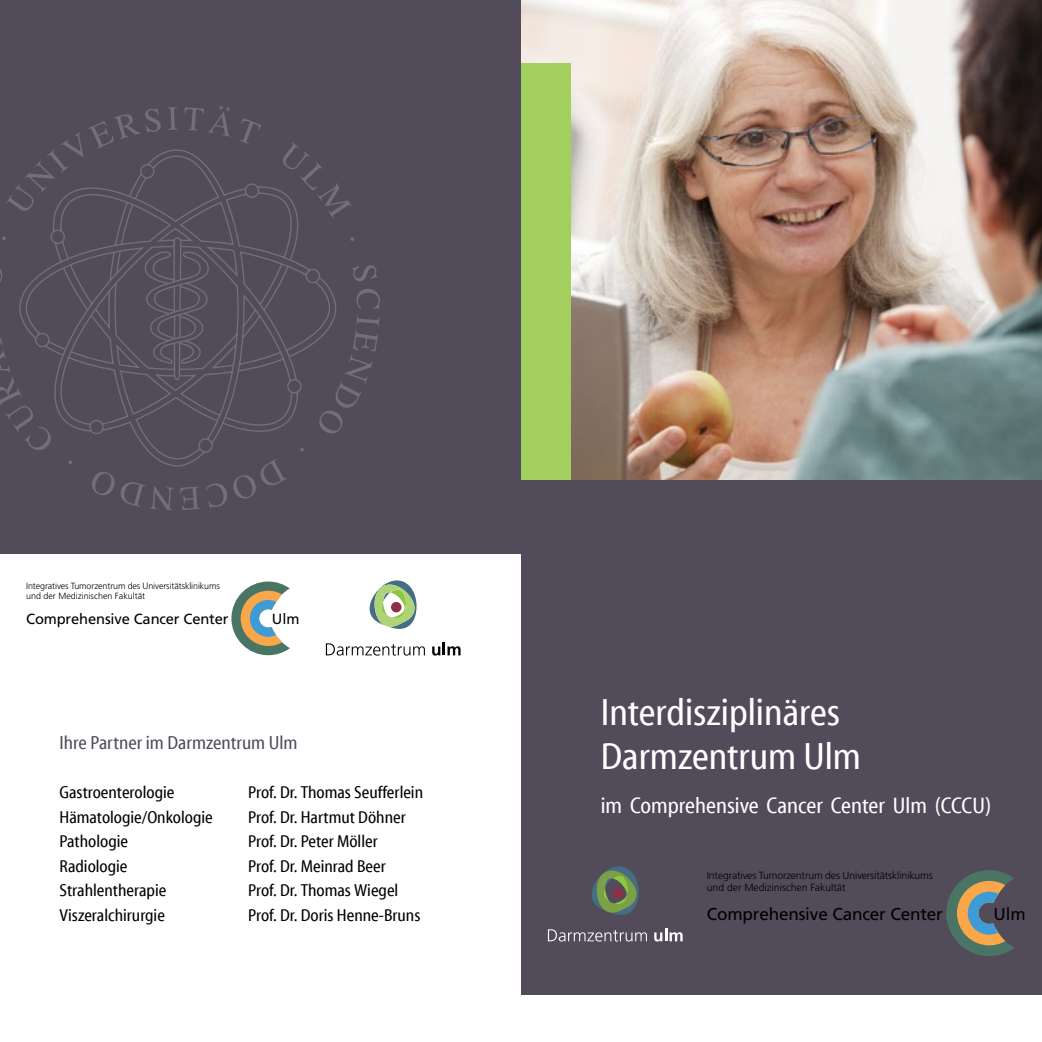
<style>
.page{position:relative;width:1042px;height:1042px;background:#fff}
.page>*{position:absolute;margin:0;border:0;box-sizing:border-box;transform-origin:0 0}
.t1{font:condensed 38.5px/43.8px "Myriad Web Pro";color:#fff}
.t2{font:condensed 22.75px "Myriad Web Pro";color:#fff}
.t3{font:condensed 19.25px "Myriad Web Pro";color:#524b5a}
.t4{font:condensed 17.5px "Myriad Web Pro";color:#000}
.t5{font:17.15px "Frutiger LT Std";letter-spacing:-.01em;color:#000}
.t6{font:14.7px "Frutiger LT Std";letter-spacing:-.01em;color:#000}
.t7{font:300 10.33px/12.6px "Frutiger LT Std";letter-spacing:-.01em;color:#000}
.t8{font:300 8.92px/10.8px "Frutiger LT Std";letter-spacing:-.01em;color:#000}
</style>
<div class="page">
<div style="left:521px;top:412px;width:521px;height:582px;background:#524b5a"></div>
<div style="left:0;top:0;width:521px;height:553px;background:#524b5a"></div>
<svg style="left:6px;top:108px;width:155px;height:100px"></svg>
<svg style="left:167px;top:107px;width:11px;height:23px"></svg>
<svg style="left:184px;top:106px;width:47px;height:31px"></svg>
<svg style="left:240px;top:118px;width:21px;height:26px"></svg>
<svg style="left:290px;top:142px;width:62px;height:70px"></svg>
<svg style="left:350px;top:237px;width:4px;height:4px"></svg>
<svg style="left:352px;top:265px;width:25px;height:17px"></svg>
<svg style="left:356px;top:289px;width:24px;height:20px"></svg>
<svg style="left:337px;top:315px;width:42px;height:117px"></svg>
<svg style="left:92px;top:467px;width:195px;height:43px"></svg>
<svg style="left:0;top:338px;width:19px;height:95px"></svg>
<svg style="left:0;top:269px;width:2px;height:13px"></svg>
<svg style="left:2px;top:236px;width:4px;height:4px"></svg>
<svg style="left:19px;top:149px;width:318px;height:318px"></svg>
<svg style="left:548px;top:929px;width:99px;height:12px"></svg>
<svg style="left:654px;top:928px;width:28px;height:13px"></svg>
<svg style="left:591px;top:866px;width:48px;height:49px"></svg>
<div style="left:613px;top:888px;width:10px;height:10px;background:#8d2f45;border-radius:50%"></div>
<svg style="left:946px;top:870px;width:68px;height:86px"></svg>
<img style="left:521px;top:0;width:521px;height:480px">
<div style="left:521px;top:63px;width:49px;height:417px;background:#a3cf5e"></div>
<svg style="left:231px;top:581px;width:59px;height:74px"></svg>
<svg style="left:326px;top:643px;width:99px;height:12px"></svg>
<svg style="left:432px;top:642px;width:28px;height:13px"></svg>
<svg style="left:369px;top:580px;width:48px;height:49px"></svg>
<div style="left:391px;top:602px;width:10px;height:10px;background:#8d2f45;border-radius:50%"></div>
<p class="t8" style="left:26px;top:580px;width:195px">Integratives Tumorzentrum des Universitätsklinikums und der Medizinischen Fakultät</p>
<p class="t6" style="left:26px;top:610px;width:204px">Comprehensive Cancer Center</p>
<p class="t6" style="left:272px;top:610px;width:29px">Ulm</p>
<p class="t3" style="left:60px;top:732px;width:240px">Ihre Partner im Darmzentrum Ulm</p>
<p class="t4" style="left:60px;top:783px;width:116px">Gastroenterologie</p>
<p class="t4" style="left:248px;top:783px;width:177px">Prof. Dr. Thomas Seufferlein</p>
<p class="t4" style="left:60px;top:807px;width:155px">Hämatologie/Onkologie</p>
<p class="t4" style="left:248px;top:807px;width:159px">Prof. Dr. Hartmut Döhner</p>
<p class="t4" style="left:60px;top:832px;width:70px">Pathologie</p>
<p class="t4" style="left:248px;top:832px;width:131px">Prof. Dr. Peter Möller</p>
<p class="t4" style="left:60px;top:856px;width:70px">Radiologie</p>
<p class="t4" style="left:248px;top:856px;width:139px">Prof. Dr. Meinrad Beer</p>
<p class="t4" style="left:60px;top:881px;width:108px">Strahlentherapie</p>
<p class="t4" style="left:248px;top:881px;width:152px">Prof. Dr. Thomas Wiegel</p>
<p class="t4" style="left:60px;top:905px;width:107px">Viszeralchirurgie</p>
<p class="t4" style="left:248px;top:905px;width:174px">Prof. Dr. Doris Henne-Bruns</p>
<h1 class="t1" style="left:601px;top:691px;width:262px">Interdisziplinäres<br>Darmzentrum Ulm</h1>
<h2 class="t2" style="left:601px;top:793px;width:392px">im Comprehensive Cancer Center Ulm (CCCU)</h2>
<p class="t7" style="left:707px;top:869px;width:228px">Integratives Tumorzentrum des Universitätsklinikums und der Medizinischen Fakultät</p>
<p class="t5" style="left:707px;top:903px;width:238px">Comprehensive Cancer Center</p>
<p class="t5" style="left:993px;top:903px;width:34px">Ulm</p>
</div>
